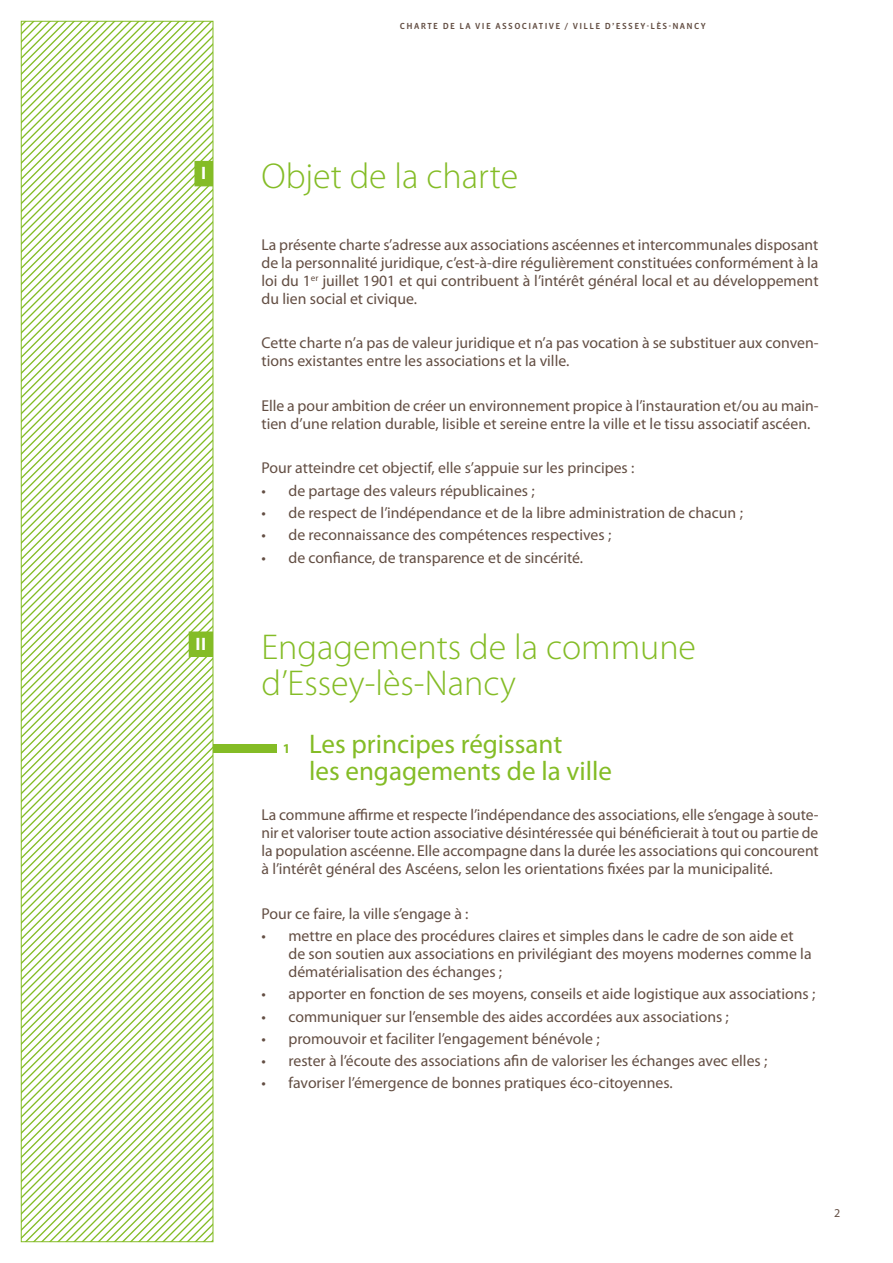
<style>
.page{position:relative;width:893px;height:1263px;background:#fff}
.page>*{position:absolute;margin:0;border:0;box-sizing:border-box;transform-origin:0 0}
.titre{font:300 36px/36px "Myriad Pro";color:#84bc26}
.Style_de_paragraphe{font:27px "Myriad Pro";color:#84bc26}
.titre_article{font:700 18px "Vista Sans OT";color:#fff}
.Labeur{font:15.75px/18px "Myriad Pro";color:#634e43}
.Style_de_paragraphe-2{font:700 13.5px "Myriad Pro";color:#84bc26}
.Labeur-2{font:12px "Myriad Pro";color:#634e43}
.sous-rubriques{font:500 9px "Vista Sans OT";letter-spacing:.15em;color:#634e43}
</style>
<div class="page">
<svg style="left:23px;top:23px;width:188px;height:1217px"></svg>
<div style="left:21px;top:21px;width:192px;height:1221px;border:1px solid #84bc26"></div>
<div style="left:194px;top:161px;width:19px;height:25px;background:#84bc26"></div>
<div style="left:189px;top:631px;width:24px;height:26px;background:#84bc26"></div>
<div style="left:213px;top:744px;width:63px;height:9px;background:#84bc26"></div>
<p class="titre_article" style="left:201px;top:164px;width:7px">I</p>
<p class="titre_article" style="left:195px;top:634px;width:13px">II</p>
<p class="sous-rubriques" style="left:400px;top:21px;width:307px">CHARTE DE LA VIE ASSOCIATIVE / VILLE D’ESSEY-LÈS-NANCY</p>
<p class="titre" style="left:261px;top:158px;width:258px">Objet de la charte</p>
<p class="Labeur" style="left:261px;top:236px;width:559px;text-align:justify">La présente charte s’adresse aux associations ascéennes et intercommunales disposant de la personnalité juridique, c’est-à-dire régulièrement constituées conformément à la loi du 1<sup>er</sup> juillet 1901 et qui contribuent à l’intérêt général local et au développement du lien social et civique.</p>
<p class="Labeur" style="left:261px;top:334px;width:559px">Cette charte n’a pas de valeur juridique et n’a pas vocation à se substituer aux conven&shy;tions existantes entre les associations et la ville.</p>
<p class="Labeur" style="left:261px;top:397px;width:559px">Elle a pour ambition de créer un environnement propice à l’instauration et/ou au main&shy;tien d’une relation durable, lisible et sereine entre la ville et le tissu associatif ascéen.</p>
<p class="Labeur" style="left:261px;top:459px;width:374px">Pour atteindre cet objectif, elle s’appuie sur les principes :</p>
<p class="Labeur" style="left:261px;top:482px;width:275px">• de partage des valeurs républicaines ;</p>
<p class="Labeur" style="left:261px;top:504px;width:483px">• de respect de l’indépendance et de la libre administration de chacun ;</p>
<p class="Labeur" style="left:261px;top:526px;width:351px">• de reconnaissance des compétences respectives ;</p>
<p class="Labeur" style="left:261px;top:548px;width:323px">• de confiance, de transparence et de sincérité.</p>
<p class="titre" style="left:261px;top:629px;width:436px">Engagements de la commune d’Essey-lès-Nancy</p>
<p class="Style_de_paragraphe" style="left:309px;top:729px;width:255px">Les principes régissant</p>
<p class="Style_de_paragraphe" style="left:309px;top:756px;width:304px">les engagements de la ville</p>
<p class="Labeur" style="left:261px;top:806px;width:559px;text-align:justify">La commune affirme et respecte l’indépendance des associations, elle s’engage à soute&shy;nir et valoriser toute action associative désintéressée qui bénéficierait à tout ou partie de la population ascéenne. Elle accompagne dans la durée les associations qui concourent à l’intérêt général des Ascéens, selon les orientations fixées par la municipalité.</p>
<p class="Labeur" style="left:261px;top:905px;width:209px">Pour ce faire, la ville s’engage à :</p>
<p class="Labeur" style="left:288px;top:927px;width:525px;text-indent:-27px">• mettre en place des procédures claires et simples dans le cadre de son aide et de son soutien aux associations en privilégiant des moyens modernes comme la dématérialisation des échanges ;</p>
<p class="Labeur" style="left:261px;top:985px;width:555px">• apporter en fonction de ses moyens, conseils et aide logistique aux associations ;</p>
<p class="Labeur" style="left:261px;top:1008px;width:469px">• communiquer sur l’ensemble des aides accordées aux associations ;</p>
<p class="Labeur" style="left:261px;top:1030px;width:340px">• promouvoir et faciliter l’engagement bénévole ;</p>
<p class="Labeur" style="left:261px;top:1052px;width:507px">• rester à l’écoute des associations afin de valoriser les échanges avec elles ;</p>
<p class="Labeur" style="left:261px;top:1074px;width:413px">• favoriser l’émergence de bonnes pratiques éco-citoyennes.</p>
<p class="Style_de_paragraphe-2" style="left:283px;top:741px;width:9px">1</p>
<p class="Labeur-2" style="left:834px;top:1207px;width:8px">2</p>
</div>
